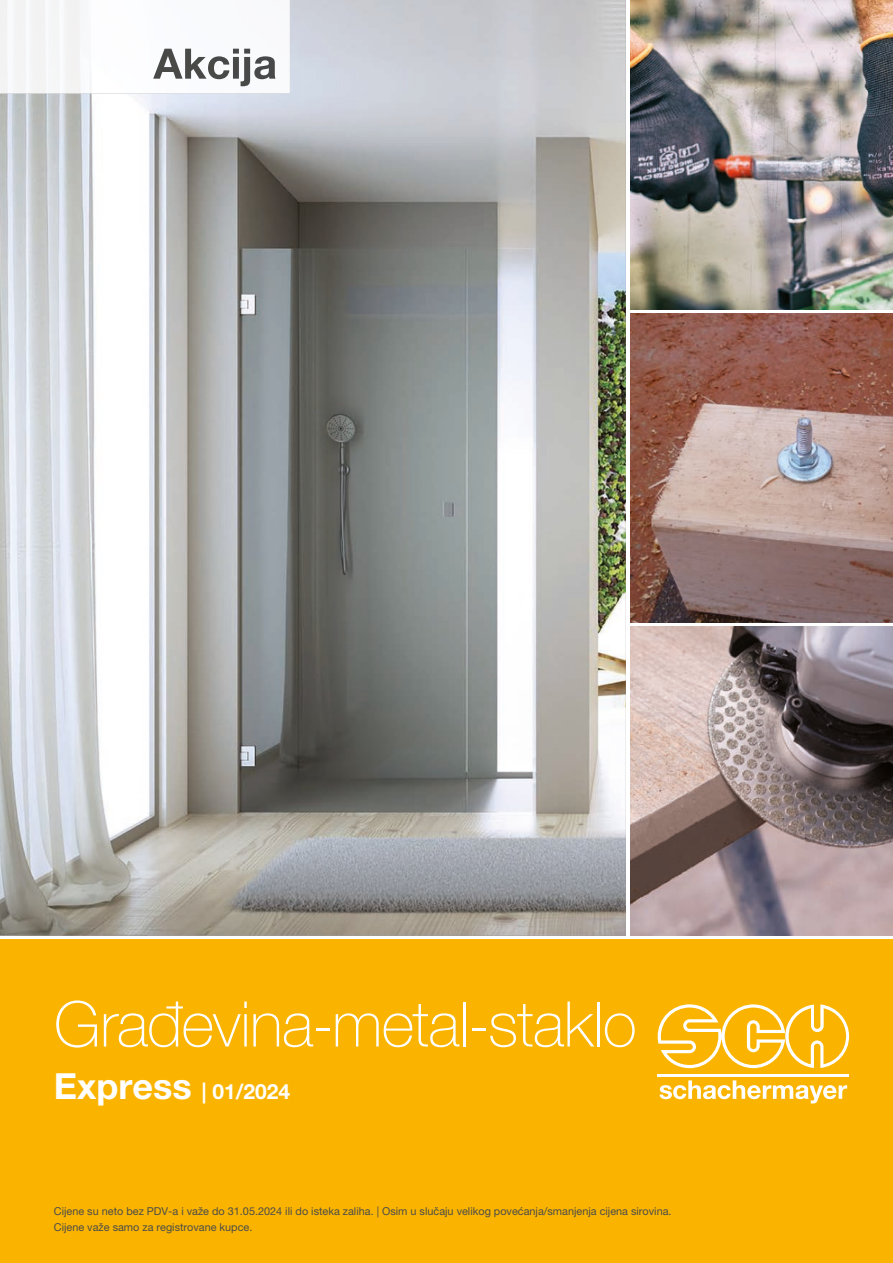
<style>
.page{position:relative;width:893px;height:1263px;background:#fff}
.page>*{position:absolute;margin:0;border:0;box-sizing:border-box;transform-origin:0 0}
.t1{font:100 63px "Helvetica Neue LT Pro";letter-spacing:-.01em;color:#fff}
.t2{font:700 21px "Helvetica Neue LT Pro";color:#fff}
.t3{font:10.8px/15.6px "Helvetica Neue LT Pro";color:#4b4b4a}
.s1{font-size:36px}
</style>
<div class="page">
<div style="left:0;top:940px;width:893px;height:323px;background:#fab400"></div>
<img style="left:0;top:0;width:626px;height:935px">
<img style="left:630px;top:313px;width:263px;height:309px">
<img style="left:630px;top:626px;width:263px;height:309px">
<img style="left:0;top:0;width:290px;height:94px">
<img style="left:153px;top:49px;width:123px;height:37px">
<svg style="left:658px;top:1004px;width:191px;height:64px"></svg>
<svg style="left:660px;top:1080px;width:187px;height:23px"></svg>
<hr style="left:658px;top:1074px;width:191px;height:3px;background:#fff">
<img style="left:630px;top:0;width:263px;height:309px">
<h1 class="t1" style="left:54px;top:988px;width:584px">Građevina-metal-staklo</h1>
<h2 class="t2" style="left:54px;top:1078px;width:238px"><span class="s1">Express</span> | 01/2024</h2>
<p class="t3" style="left:54px;top:1203px;width:619px">Cijene su neto bez PDV-a i važe do 31.05.2024 ili do isteka zaliha. | Osim u slučaju velikog povećanja/smanjenja cijena sirovina.<br>Cijene važe samo za registrovane kupce.</p>
</div>
